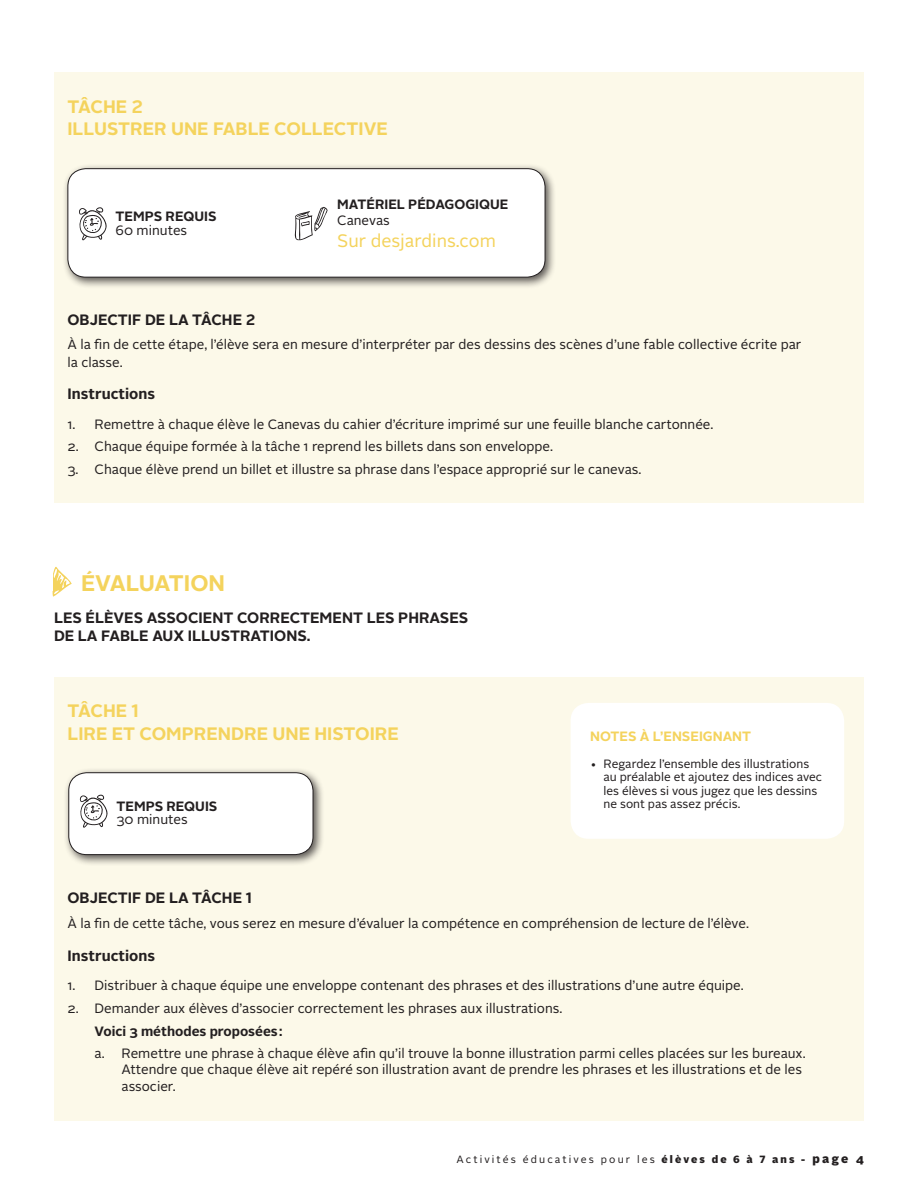
<style>
.page{position:relative;width:918px;height:1188px;background:#fff}
.page>*{position:absolute;margin:0;border:0;box-sizing:border-box;transform-origin:0 0}
.Préparation{font:700 22.5px "Alright Sans";color:#f4d35d}
.Tâche{font:700 18px/22.5px "Alright Sans";color:#f4d35d}
.t1{font:18px "Alright Sans";color:#f4d35d}
.Sous-titre_préparati{font:700 15px/18px "Alright Sans";color:#231f20}
.Titre_objectif{font:700 15px "Alright Sans";color:#231f20}
.Puces_lettres{font:13.5px/16.2px "Alright Sans";color:#231f20}
.Texte_objectif{font:13.5px/18px "Alright Sans";color:#231f20}
.Puces_chiffres{font:700 13.5px/13.5px "Alright Sans";color:#231f20}
.Titre_couleur{font:700 13.5px "Alright Sans";color:#f4d35d}
.t2{font:12px/13.5px "Alright Sans";color:#231f20}
.t3{font:10.5px "Alright Sans";letter-spacing:.2em;color:#231f20}
.s1{font-weight:400}
.s2{font-weight:900}
.s3{font-weight:900;font-size:12px}
</style>
<div class="page">
<div style="left:54px;top:677px;width:810px;height:443px;background:#fcf9e9"></div>
<svg style="left:52px;top:567px;width:20px;height:30px"></svg>
<div style="left:571px;top:703px;width:273px;height:136px;background:#fff;border-radius:18px"></div>
<div style="left:54px;top:72px;width:810px;height:430px;background:#fcf9e9"></div>
<div style="left:62px;top:163px;width:494px;height:126px;background:#231f20;opacity:.75"></div>
<div style="left:68px;top:169px;width:477px;height:108px;background:#fff;border-radius:18px"></div>
<div style="left:68px;top:168px;width:477px;height:110px;border:1px solid #231f20;border-radius:18px"></div>
<svg style="left:79px;top:207px;width:28px;height:33px"></svg>
<svg style="left:294px;top:207px;width:34px;height:34px"></svg>
<div style="left:63px;top:767px;width:262px;height:100px;background:#231f20;opacity:.75"></div>
<div style="left:69px;top:773px;width:244px;height:82px;background:#fff;border-radius:18px"></div>
<div style="left:68px;top:772px;width:245px;height:83px;border:1px solid #231f20;border-radius:18px"></div>
<svg style="left:79px;top:794px;width:29px;height:34px"></svg>
<p class="Tâche" style="left:68px;top:95px;width:322px">TÂCHE 2<br>ILLUSTRER UNE FABLE COLLECTIVE</p>
<p class="Puces_chiffres" style="left:116px;top:210px;width:102px">TEMPS REQUIS<br><span class="s1">60 minutes</span></p>
<p class="Puces_chiffres" style="left:337px;top:196px;width:173px;line-height:16.5px">MATÉRIEL PÉDAGOGIQUE<br><span class="s1">Canevas</span></p>
<p class="t1" style="left:337px;top:229px;width:160px">Sur desjardins.com</p>
<p class="Titre_objectif" style="left:68px;top:309px;width:189px">OBJECTIF DE LA TÂCHE 2</p>
<p class="Texte_objectif" style="left:68px;top:335px;width:735px">À la fin de cette étape, l’élève sera en mesure d’interpréter par des dessins des scènes d’une fable collective écrite par la classe.</p>
<p class="Titre_objectif" style="left:68px;top:383px;width:89px">Instructions</p>
<p class="Puces_lettres" style="left:68px;top:416px;width:648px">1. Remettre à chaque élève le Canevas du cahier d’écriture imprimé sur une feuille blanche cartonnée.</p>
<p class="Puces_lettres" style="left:68px;top:439px;width:487px">2. Chaque équipe formée à la tâche 1 reprend les billets dans son enveloppe.</p>
<p class="Puces_lettres" style="left:68px;top:461px;width:575px">3. Chaque élève prend un billet et illustre sa phrase dans l’espace approprié sur le canevas.</p>
<p class="Préparation" style="left:81px;top:568px;width:146px">ÉVALUATION</p>
<p class="Sous-titre_préparati" style="left:54px;top:608px;width:416px">LES ÉLÈVES ASSOCIENT CORRECTEMENT LES PHRASES<br>DE LA FABLE AUX ILLUSTRATIONS.</p>
<p class="Tâche" style="left:68px;top:700px;width:333px">TÂCHE 1<br>LIRE ET COMPRENDRE UNE HISTOIRE</p>
<p class="Puces_chiffres" style="left:117px;top:800px;width:102px">TEMPS REQUIS<br><span class="s1">30 minutes</span></p>
<p class="Titre_couleur" style="left:590px;top:727px;width:163px">NOTES À L’ENSEIGNANT</p>
<p class="t2" style="left:604px;top:757px;width:220px;text-indent:-14px">• Regardez l’ensemble des illustrations au préalable et ajoutez des indices avec les élèves si vous jugez que les dessins ne sont pas assez précis.</p>
<p class="Titre_objectif" style="left:68px;top:887px;width:186px">OBJECTIF DE LA TÂCHE 1</p>
<p class="Texte_objectif" style="left:68px;top:915px;width:683px">À la fin de cette tâche, vous serez en mesure d’évaluer la compétence en compréhension de lecture de l’élève.</p>
<p class="Titre_objectif" style="left:68px;top:945px;width:89px">Instructions</p>
<p class="Puces_lettres" style="left:68px;top:978px;width:678px">1. Distribuer à chaque équipe une enveloppe contenant des phrases et des illustrations d’une autre équipe.</p>
<p class="Puces_lettres" style="left:68px;top:1000px;width:496px">2. Demander aux élèves d’associer correctement les phrases aux illustrations.</p>
<p class="Puces_chiffres" style="left:94px;top:1024px;width:189px">Voici 3 méthodes proposées :</p>
<p class="Puces_lettres" style="left:122px;top:1046px;width:686px;text-indent:-27px">a. Remettre une phrase à chaque élève afin qu’il trouve la bonne illustration parmi celles placées sur les bureaux.<br>Attendre que chaque élève ait repéré son illustration avant de prendre les phrases et les illustrations et de les associer.</p>
<p class="t3" style="left:456px;top:1152px;width:409px">Activités éducatives pour les <span class="s2">élèves de 6 à 7 ans -</span> <span class="s3">page 4</span></p>
</div>
